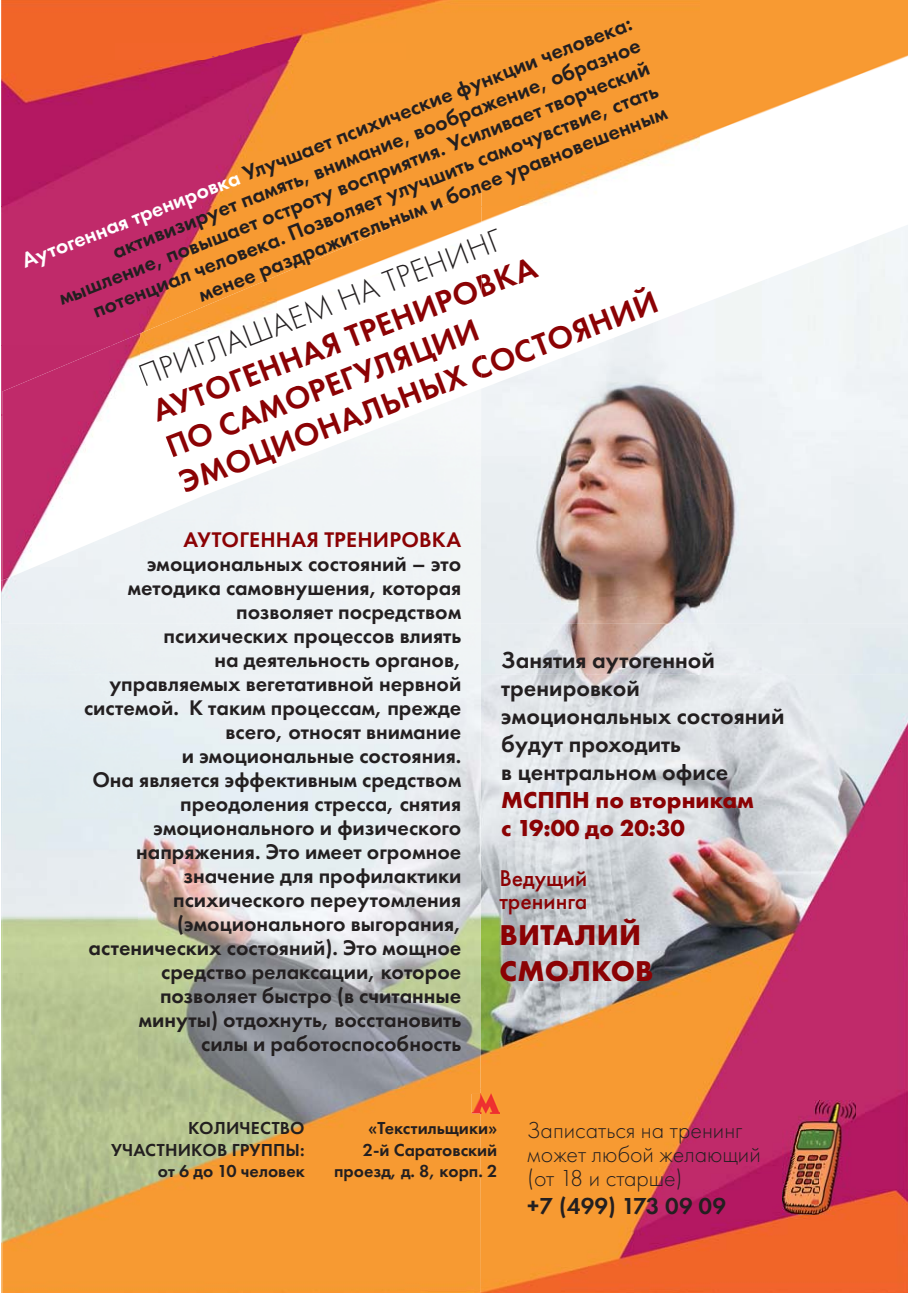
<style>
.page{position:relative;width:908px;height:1293px;background:#fff}
.page>*{position:absolute;margin:0;border:0;box-sizing:border-box;transform-origin:0 0}
.t1{font:32.4px/37.8px "Futura New Demi";color:#8b0204}
.t2{font:300 32.4px "Futura New";color:#231f20}
.t3{font:700 29.8px/36px "Futura New";letter-spacing:.01em;color:#8b0204}
.t4{font:24px/28px "Futura New Demi";color:#231f20}
.t5{font:300 24px/24px "Futura New";color:#231f20}
.t6{font:700 24px/28px "Futura New";color:#8b0204}
.t7{font:500 23.6px/23.6px "Futura New";color:#8b0204}
.t8{font:22px/24px "Futura New Demi";color:#231f20;text-align:right}
.t9{font:22px "Futura New Demi";letter-spacing:.01em;color:#8b0204}
.t10{font:18px/21.6px "Futura New Demi";color:#231f20;text-align:right}
.s1{color:#fff}
</style>
<div class="page">
<img style="left:1px;top:624px;width:906px;height:51px">
<img style="left:2px;top:624px;width:478px;height:668px">
<img style="left:1px;top:675px;width:3px;height:617px">
<img style="left:478px;top:675px;width:429px;height:617px">
<img style="left:782px;top:1100px;width:73px;height:114px">
<img style="left:471px;top:1094px;width:28px;height:19px">
<img style="left:1px;top:0;width:699px;height:206px">
<img style="left:700px;top:0;width:207px;height:137px">
<img style="left:1px;top:206px;width:275px;height:139px">
<img style="left:481px;top:206px;width:40px;height:17px">
<img style="left:1px;top:415px;width:1px;height:164px">
<img style="left:115px;top:43px;width:290px;height:17px">
<img style="left:700px;top:225px;width:207px;height:399px">
<img style="left:560px;top:305px;width:140px;height:319px">
<img style="left:481px;top:384px;width:79px;height:240px">
<img style="left:1px;top:579px;width:1px;height:45px">
<div style="left:276px;top:182px;width:205px;height:52px;background:#f89a32"></div>
<img style="left:2px;top:314px;width:137px;height:207px">
<img style="left:2px;top:521px;width:137px;height:103px">
<img style="left:139px;top:234px;width:311px;height:126px">
<img style="left:149px;top:274px;width:301px;height:86px">
<img style="left:165px;top:318px;width:285px;height:42px">
<img style="left:495px;top:305px;width:174px;height:79px">
<img style="left:176px;top:349px;width:305px;height:148px">
<p class="t8" style="left:17px;top:246px;width:656px;rotate:-21deg"><span class="s1">Аутогенная тренировка</span> Улучшает психические функции человека: активизирует память, внимание, воображение, образное мышление, повышает остроту восприятия. Усиливает творческий потенциал человека. Позволяет улучшить самочувствие, стать менее раздражительным и более уравновешенным</p>
<h1 class="t2" style="left:136px;top:367px;width:387px;rotate:-21deg">ПРИГЛАШАЕМ НА ТРЕНИНГ</h1>
<h1 class="t1" style="left:147px;top:394px;width:511px;rotate:-21deg">АУТОГЕННАЯ ТРЕНИРОВКА<br>ПО САМОРЕГУЛЯЦИИ<br>ЭМОЦИОНАЛЬНЫХ СОСТОЯНИЙ</h1>
<p class="t9" style="left:183px;top:526px;width:279px">АУТОГЕННАЯ ТРЕНИРОВКА</p>
<p class="t8" style="left:84px;top:551px;width:378px">эмоциональных состояний – это методика самовнушения, которая позволяет посредством<br>психических процессов влиять<br>на деятельность органов, управляемых вегетативной нервной системой. К таким процессам, прежде всего, относят внимание<br>и эмоциональные состояния.<br>Она является эффективным средством преодоления стресса, снятия эмоционального и физического напряжения. Это имеет огромное значение для профилактики психического переутомления (эмоционального выгорания, астенических состояний). Это мощное средство релаксации, которое позволяет быстро (в считанные минуты) отдохнуть, восстановить<br>силы и работоспособность</p>
<p class="t4" style="left:501px;top:646px;width:284px">Занятия аутогенной тренировкой эмоциональных состояний будут проходить<br>в центральном офисе</p>
<p class="t6" style="left:501px;top:785px;width:254px">МСППН по вторникам с 19:00 до 20:30</p>
<p class="t7" style="left:499px;top:866px;width:90px">Ведущий тренинга</p>
<h2 class="t3" style="left:499px;top:916px;width:156px">ВИТАЛИЙ<br>СМОЛКОВ</h2>
<p class="t10" style="left:111px;top:1117px;width:195px">КОЛИЧЕСТВО<br>УЧАСТНИКОВ ГРУППЫ: от 6 до 10 человек</p>
<p class="t10" style="left:334px;top:1117px;width:165px">«Текстильщики»<br>2-й Саратовский проезд, д. 8, корп. 2</p>
<p class="t5" style="left:527px;top:1121px;width:235px">Записаться на тренинг может любой желающий (от 18 и старше)</p>
<p class="t4" style="left:527px;top:1192px;width:200px">+7 (499) 173 09 09</p>
</div>
